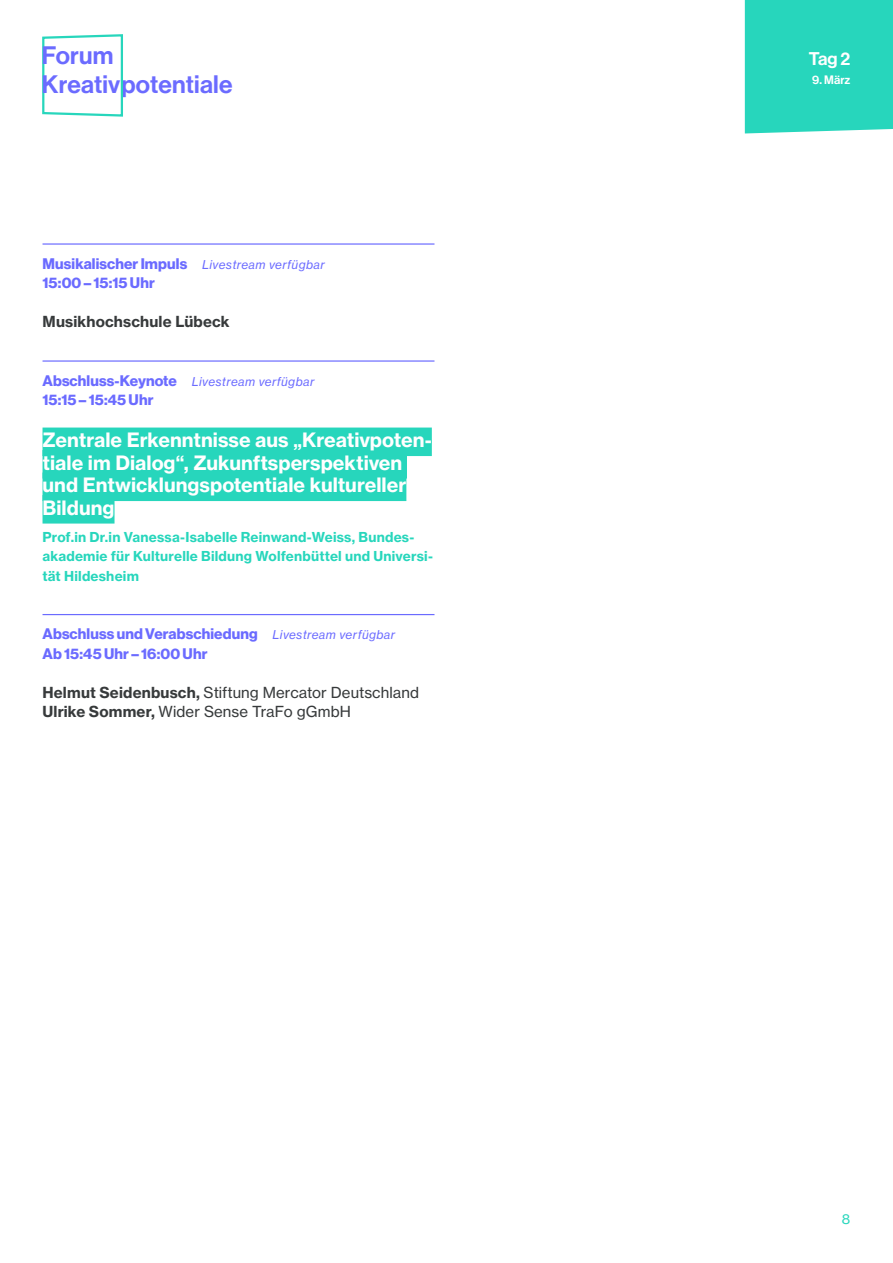
<style>
.page{position:relative;width:893px;height:1263px;background:#fff}
.page>*{position:absolute;margin:0;border:0;box-sizing:border-box;transform-origin:0 0}
.t1{font:24.75px "N Haas Grotesk DS Pro 65 Md";letter-spacing:.01em;color:#6b6bff}
.t2{font:19.5px/22.5px "N Haas Grotesk TX Pro 75 Bd";color:#fff}
.t3{font:18px "N Haas Grotesk DS Pro 65 Md";color:#fff}
.t4{font:15px/19.5px "N Haas Grotesk DS Pro 75 Bd";letter-spacing:.01em;color:#6b6bff}
.t5{font:15px/19.5px "N Haas Grotesk TX Pro 55 Rg";letter-spacing:.005em;color:#373a3b}
.t6{font:15px "N Haas Grotesk TX Pro 75 Bd";letter-spacing:.01em;color:#373a3b}
.t7{font:13.5px/19.5px "N Haas Grotesk TX Pro 75 Bd";letter-spacing:.015em;color:#27d6bc}
.t8{font:13.5px "N Haas Grotesk TX Pro 55 Rg";color:#27d6bc}
.t9{font:12px "N Haas Grotesk TX Pro 56 It";letter-spacing:.03em;color:#6b6bff}
.t10{font:12px "N Haas Grotesk DS Pro 65 Md";color:#fff}
.s1{font-family:"N Haas Grotesk TX Pro 56 It";font-size:12px}
.s2{font-family:"N Haas Grotesk DS Pro 75 Bd";font-size:15px}
.s3{font-family:"N Haas Grotesk TX Pro 75 Bd"}
</style>
<div class="page">
<div style="left:43px;top:428px;width:389px;height:28px;background:#27d6bc"></div>
<div style="left:43px;top:450px;width:364px;height:29px;background:#27d6bc"></div>
<div style="left:43px;top:473px;width:363px;height:28px;background:#27d6bc"></div>
<div style="left:43px;top:495px;width:72px;height:29px;background:#27d6bc"></div>
<hr style="left:43px;top:243px;width:391px;height:2px;background:#6b6bff">
<hr style="left:43px;top:360px;width:391px;height:2px;background:#6b6bff">
<hr style="left:43px;top:614px;width:391px;height:1px;background:#6b6bff">
<div style="left:745px;top:0;width:148px;height:133px;background:#27d6bc"></div>
<svg style="left:42px;top:34px;width:81px;height:83px"></svg>
<h1 class="t1" style="left:42px;top:41px;width:73px">Forum</h1>
<p class="t3" style="left:809px;top:48px;width:43px">Tag 2</p>
<p class="t10" style="left:812px;top:73px;width:40px">9. März</p>
<h1 class="t1" style="left:42px;top:70px;width:192px">Kreativpotentiale</h1>
<p class="t4" style="left:43px;top:254px;width:284px">Musikalischer Impuls <span class="s1">Livestream verfügbar<br></span>15:00 – 15:15 Uhr</p>
<p class="t6" style="left:43px;top:312px;width:189px">Musikhochschule Lübeck</p>
<p class="t9" style="left:43px;top:374px;width:273px"><span class="s2">Abschluss-Keynote</span> Livestream verfügbar</p>
<p class="t4" style="left:43px;top:390px;width:113px">15:15 – 15:45 Uhr</p>
<h2 class="t2" style="left:43px;top:429px;width:391px">Zentrale Erkenntnisse aus „Kreativpoten&shy;tiale im Dialog“, Zukunftsperspektiven und Entwicklungspotentiale kultureller Bildung</h2>
<p class="t7" style="left:43px;top:527px;width:392px">Prof.in Dr.in Vanessa-Isabelle Reinwand-Weiss, Bundes&shy;akademie für Kulturelle Bildung Wolfenbüttel und Universi&shy;tät Hildesheim</p>
<p class="t4" style="left:43px;top:624px;width:354px">Abschluss und Verabschiedung <span class="s1">Livestream verfügbar<br></span>Ab 15:45 Uhr – 16:00 Uhr</p>
<p class="t5" style="left:43px;top:682px;width:378px"><span class="s3">Helmut Seidenbusch,</span> Stiftung Mercator Deutschland<br><span class="s3">Ulrike Sommer,</span> Wider Sense TraFo gGmbH</p>
<p class="t8" style="left:842px;top:1211px;width:10px">8</p>
</div>
